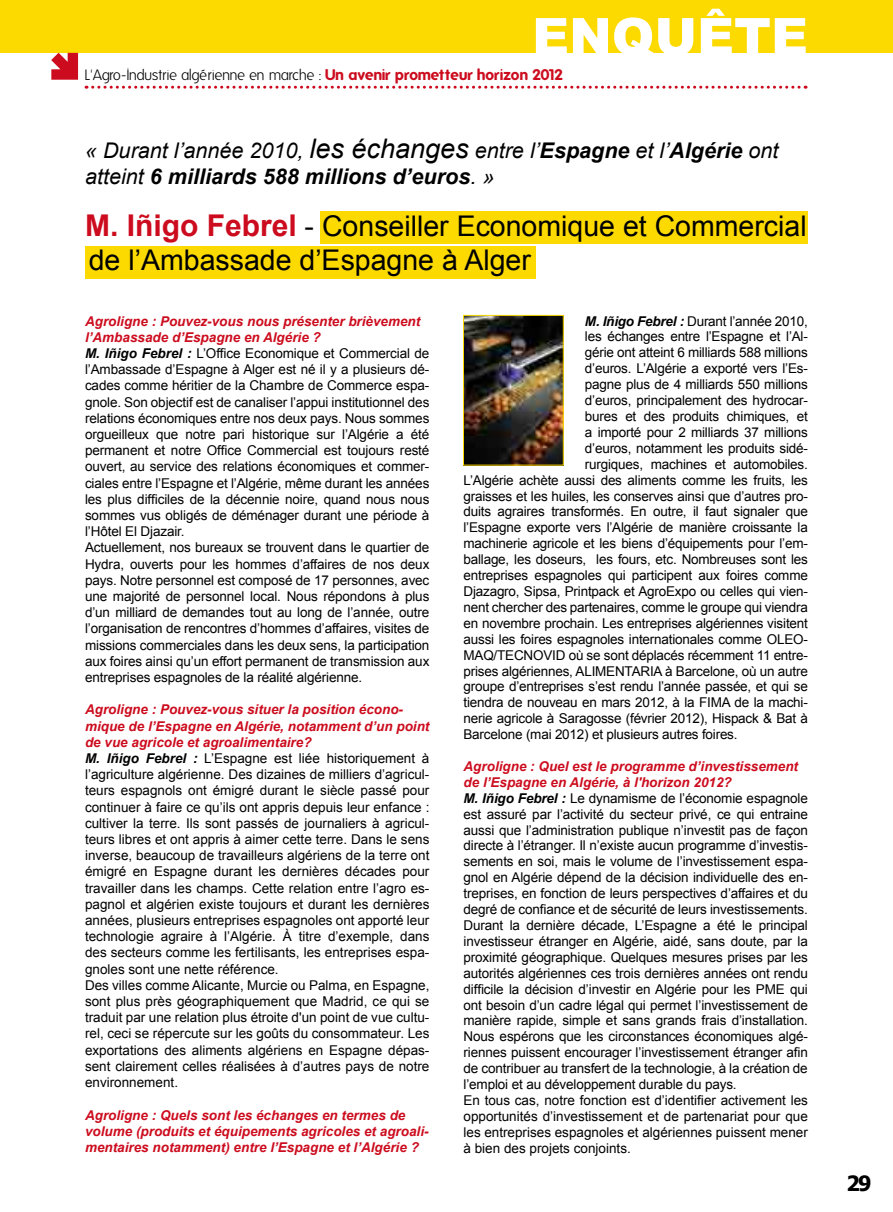
<style>
.page{position:relative;width:893px;height:1212px;background:#fff}
.page>*{position:absolute;margin:0;border:0;box-sizing:border-box;transform-origin:0 0}
.t1{font:900 51.15px "Arial";color:#fff}
.t2{font:28.5px/34.2px "Arial";color:#000}
.t3{font:italic 21.6px/26px "Arial";color:#000}
.t4{font:700 21px "Tahoma";color:#000}
.t5{font:300 15px "Folks";letter-spacing:-.035em;color:#000}
.t6{font:13.5px/16.2px "Arial";letter-spacing:-.01em;color:#000}
.t7{font:italic 700 13.5px/16.2px "Arial";color:#cc0c1e}
.s1{font-weight:700;color:#cc0c1e}
.s2{font-size:27px}
.s3{font-weight:700}
.s4{font-weight:700;font-size:30px;color:#cc0c1e}
.s5{font-weight:700;font-style:italic;color:#cc0c1e}
.s6{font-weight:700;font-style:italic}
</style>
<div class="page">
<div style="left:0;top:0;width:893px;height:53px;background:#fcda00"></div>
<svg style="left:51px;top:53px;width:27px;height:27px"></svg>
<svg style="left:86px;top:86px;width:713px;height:3px"></svg>
<div style="left:320px;top:212px;width:488px;height:32px;background:#fcda00"></div>
<div style="left:85px;top:246px;width:451px;height:32px;background:#fcda00"></div>
<img style="left:465px;top:317px;width:97px;height:146px">
<div style="left:463px;top:315px;width:101px;height:150px;border:1px solid #fcda00"></div>
<h1 class="t1" style="left:532px;top:-1px;width:277px">ENQUÊTE</h1>
<p class="t5" style="left:84px;top:67px;width:480px">L'Agro-Industrie algérienne en marche : <span class="s1">Un avenir prometteur horizon 2012</span></p>
<h3 class="t3" style="left:85px;top:138px;width:695px">« Durant l’année 2010, <span class="s2">les échanges</span> entre l’<span class="s3">Espagne</span> et l’<span class="s3">Algérie</span> ont atteint <span class="s3">6 milliards 588 millions d’euros</span>. »</h3>
<h2 class="t2" style="left:85px;top:209px;width:723px"><span class="s4">M. Iñigo Febrel</span> - Conseiller Economique et Commercial de l’Ambassade d’Espagne à Alger</h2>
<p class="t6" style="left:85px;top:313px;width:346px"><span class="s5">Agroligne : Pouvez-vous nous présenter brièvement l’Ambassade d’Espagne en Algérie ?<br></span><span class="s6">M. Iñigo Febrel :</span> L’Office Economique et Commercial de l’Ambassade d’Espagne à Alger est né il y a plusieurs dé&shy;cades comme héritier de la Chambre de Commerce espa&shy;gnole. Son objectif est de canaliser l’appui institutionnel des relations économiques entre nos deux pays. Nous sommes orgueilleux que notre pari historique sur l’Algérie a été permanent et notre Office Commercial est toujours resté ouvert, au service des relations économiques et commer&shy;ciales entre l’Espagne et l’Algérie, même durant les années les plus difficiles de la décennie noire, quand nous nous sommes vus obligés de déménager durant une période à l’Hôtel El Djazair.<br>Actuellement, nos bureaux se trouvent dans le quartier de Hydra, ouverts pour les hommes d’affaires de nos deux pays. Notre personnel est composé de 17 personnes, avec une majorité de personnel local. Nous répondons à plus d’un milliard de demandes tout au long de l’année, outre l’organisation de rencontres d’hommes d’affaires, visites de missions commerciales dans les deux sens, la participation aux foires ainsi qu’un effort permanent de transmission aux entreprises espagnoles de la réalité algérienne.</p>
<p class="t6" style="left:85px;top:702px;width:346px"><span class="s5">Agroligne : Pouvez-vous situer la position écono&shy;mique de l’Espagne en Algérie, notamment d’un point de vue agricole et agroalimentaire?<br></span><span class="s6">M. Iñigo Febrel :</span> L’Espagne est liée historiquement à l’agriculture algérienne. Des dizaines de milliers d’agricul&shy;teurs espagnols ont émigré durant le siècle passé pour continuer à faire ce qu’ils ont appris depuis leur enfance : cultiver la terre. Ils sont passés de journaliers à agricul&shy;teurs libres et ont appris à aimer cette terre. Dans le sens inverse, beaucoup de travailleurs algériens de la terre ont émigré en Espagne durant les dernières décades pour travailler dans les champs. Cette relation entre l’agro es&shy;pagnol et algérien existe toujours et durant les dernières années, plusieurs entreprises espagnoles ont apporté leur technologie agraire à l’Algérie. À titre d’exemple, dans des secteurs comme les fertilisants, les entreprises espa&shy;gnoles sont une nette référence.<br>Des villes comme Alicante, Murcie ou Palma, en Espagne, sont plus près géographiquement que Madrid, ce qui se traduit par une relation plus étroite d'un point de vue cultu&shy;rel, ceci se répercute sur les goûts du consommateur. Les exportations des aliments algériens en Espagne dépas&shy;sent clairement celles réalisées à d’autres pays de notre environnement.</p>
<p class="t7" style="left:85px;top:1107px;width:345px">Agroligne : Quels sont les échanges en termes de volume (produits et équipements agricoles et agroali&shy;mentaires notamment) entre l’Espagne et l’Algérie ?</p>
<p class="t6" style="left:585px;top:313px;width:224px"><span class="s6">M. Iñigo Febrel :</span> Durant l’année 2010,</p>
<p class="t6" style="left:585px;top:329px;width:224px">les échanges entre l’Espagne et l’Al-</p>
<p class="t6" style="left:585px;top:345px;width:224px">gérie ont atteint 6 milliards 588 millions</p>
<p class="t6" style="left:585px;top:361px;width:224px">d’euros. L’Algérie a exporté vers l’Es-</p>
<p class="t6" style="left:585px;top:376px;width:224px">pagne plus de 4 milliards 550 millions</p>
<p class="t6" style="left:585px;top:392px;width:224px">d’euros, principalement des hydrocar-</p>
<p class="t6" style="left:585px;top:408px;width:224px">bures et des produits chimiques, et</p>
<p class="t6" style="left:585px;top:424px;width:224px">a importé pour 2 milliards 37 millions</p>
<p class="t6" style="left:585px;top:440px;width:224px">d’euros, notamment les produits sidé-</p>
<p class="t6" style="left:585px;top:456px;width:224px">rurgiques, machines et automobiles.</p>
<p class="t6" style="left:463px;top:472px;width:346px">L’Algérie achète aussi des aliments comme les fruits, les</p>
<p class="t6" style="left:463px;top:488px;width:346px">graisses et les huiles, les conserves ainsi que d’autres pro-</p>
<p class="t6" style="left:463px;top:504px;width:346px">duits agraires transformés. En outre, il faut signaler que</p>
<p class="t6" style="left:463px;top:520px;width:346px">l’Espagne exporte vers l’Algérie de manière croissante la</p>
<p class="t6" style="left:463px;top:535px;width:346px">machinerie agricole et les biens d’équipements pour l’em-</p>
<p class="t6" style="left:463px;top:551px;width:346px">ballage, les doseurs, les fours, etc. Nombreuses sont les</p>
<p class="t6" style="left:463px;top:567px;width:346px">entreprises espagnoles qui participent aux foires comme</p>
<p class="t6" style="left:463px;top:583px;width:346px">Djazagro, Sipsa, Printpack et AgroExpo ou celles qui vien-</p>
<p class="t6" style="left:463px;top:599px;width:346px">nent chercher des partenaires, comme le groupe qui viendra</p>
<p class="t6" style="left:463px;top:615px;width:346px">en novembre prochain. Les entreprises algériennes visitent</p>
<p class="t6" style="left:463px;top:631px;width:346px">aussi les foires espagnoles internationales comme OLEO-</p>
<p class="t6" style="left:463px;top:647px;width:346px">MAQ/TECNOVID où se sont déplacés récemment 11 entre-</p>
<p class="t6" style="left:463px;top:663px;width:346px">prises algériennes, ALIMENTARIA à Barcelone, où un autre</p>
<p class="t6" style="left:463px;top:679px;width:346px">groupe d’entreprises s’est rendu l’année passée, et qui se</p>
<p class="t6" style="left:463px;top:695px;width:346px">tiendra de nouveau en mars 2012, à la FIMA de la machi-</p>
<p class="t6" style="left:463px;top:710px;width:346px">nerie agricole à Saragosse (février 2012), Hispack &amp; Bat à</p>
<p class="t6" style="left:463px;top:726px;width:276px">Barcelone (mai 2012) et plusieurs autres foires.</p>
<p class="t6" style="left:463px;top:758px;width:346px"><span class="s5">Agroligne : Quel est le programme d’investissement de l’Espagne en Algérie, à l'horizon 2012?<br></span><span class="s6">M. Iñigo Febrel :</span> Le dynamisme de l’économie espagnole est assuré par l’activité du secteur privé, ce qui entraine aussi que l’administration publique n’investit pas de façon directe à l’étranger. Il n’existe aucun programme d’investis&shy;sements en soi, mais le volume de l’investissement espa&shy;gnol en Algérie dépend de la décision individuelle des en&shy;treprises, en fonction de leurs perspectives d’affaires et du degré de confiance et de sécurité de leurs investissements.<br>Durant la dernière décade, L’Espagne a été le principal investisseur étranger en Algérie, aidé, sans doute, par la proximité géographique. Quelques mesures prises par les autorités algériennes ces trois dernières années ont rendu difficile la décision d’investir en Algérie pour les PME qui ont besoin d’un cadre légal qui permet l’investissement de manière rapide, simple et sans grands frais d’installation.<br>Nous espérons que les circonstances économiques algé&shy;riennes puissent encourager l’investissement étranger afin de contribuer au transfert de la technologie, à la création de l’emploi et au développement durable du pays.<br>En tous cas, notre fonction est d’identifier activement les opportunités d’investissement et de partenariat pour que les entreprises espagnoles et algériennes puissent mener à bien des projets conjoints.</p>
<h3 class="t4" style="left:846px;top:1168px;width:27px">29</h3>
</div>
